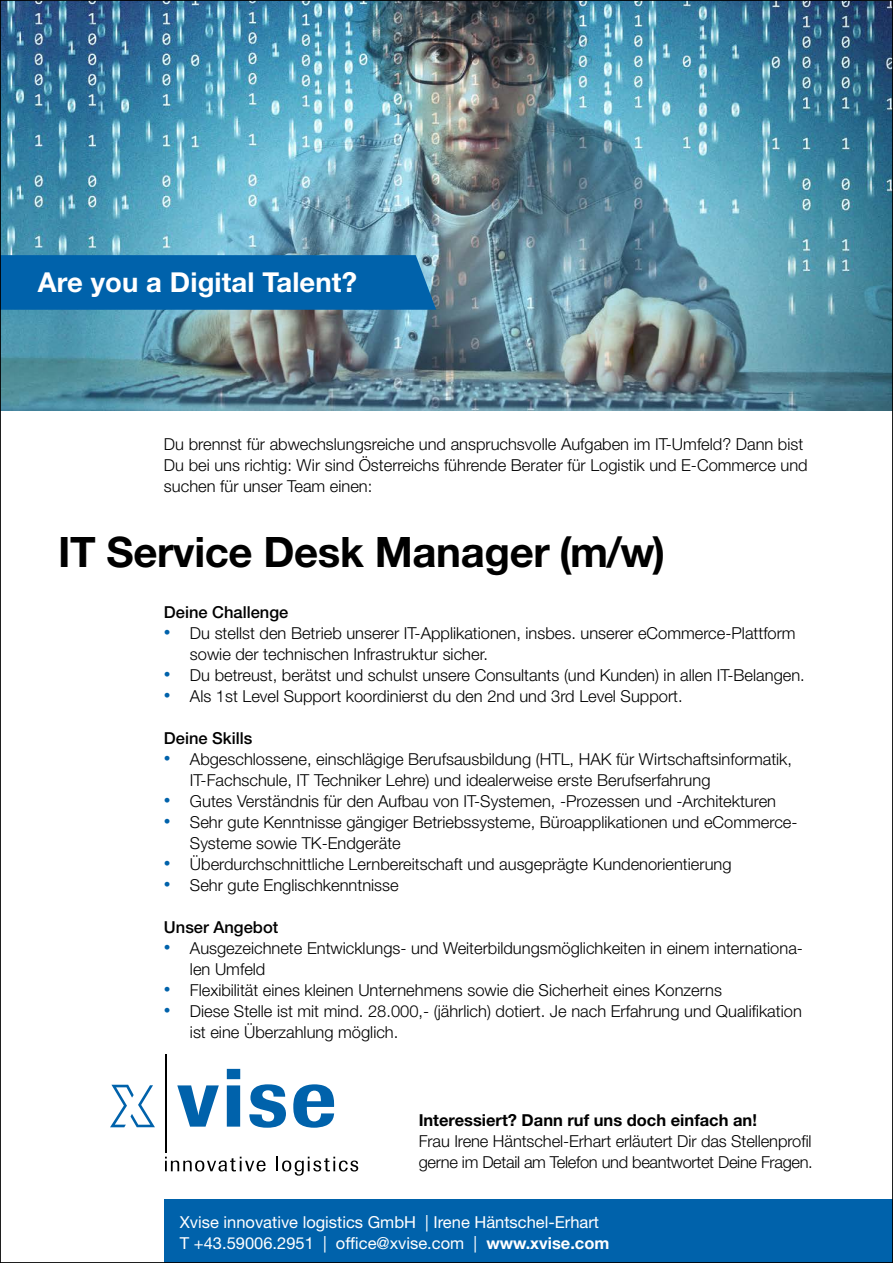
<style>
.page{position:relative;width:893px;height:1263px;background:#fff}
.page>*{position:absolute;margin:0;border:0;box-sizing:border-box;transform-origin:0 0}
.t1{font:700 42px "Helvetica Neue LT Pro";letter-spacing:-.01em;color:#000}
.t2{font:700 27.45px "Helvetica Neue LT Pro";letter-spacing:.005em;color:#fff}
.t3{font:300 16.5px/21px "Helvetica Neue LT Pro";color:#000}
.t4{font:16.5px/21px "Helvetica Neue LT Pro";color:#fff}
.t5{font:500 16.5px "Helvetica Neue LT Pro";color:#000}
.t6{font:700 16.5px "Helvetica Neue LT Pro";color:#000}
.s1{font-weight:700;font-size:13.5px;color:#0062ab}
.s2{font-weight:700}
</style>
<div class="page">
<div style="left:165px;top:1199px;width:728px;height:64px;background:#0062ab"></div>
<svg style="left:177px;top:1085px;width:42px;height:41px"></svg>
<svg style="left:227px;top:1069px;width:13px;height:57px"></svg>
<svg style="left:249px;top:1084px;width:37px;height:44px"></svg>
<svg style="left:293px;top:1084px;width:41px;height:44px"></svg>
<svg style="left:165px;top:1157px;width:101px;height:14px"></svg>
<svg style="left:276px;top:1156px;width:82px;height:19px"></svg>
<hr style="left:165px;top:1054px;width:2px;height:98px;background:#000">
<svg style="left:110px;top:1085px;width:45px;height:42px"></svg>
<img style="left:2px;top:2px;width:889px;height:408px">
<div style="left:2px;top:255px;width:434px;height:55px;background:#0062ab"></div>
<h2 class="t2" style="left:38px;top:265px;width:321px">Are you a Digital Talent?</h2>
<p class="t3" style="left:164px;top:433px;width:645px">Du brennst für abwechslungsreiche und anspruchsvolle Aufgaben im IT-Umfeld? Dann bist<br>Du bei uns richtig: Wir sind Österreichs führende Berater für Logistik und E-Commerce und suchen für unser Team einen:</p>
<h1 class="t1" style="left:58px;top:525px;width:609px">IT Service Desk Manager (m/w)</h1>
<p class="t5" style="left:164px;top:602px;width:126px">Deine Challenge</p>
<p class="t3" style="left:190px;top:622px;width:607px;text-indent:-26px"><span class="s1">•</span> Du stellst den Betrieb unserer IT-Applikationen, insbes. unserer eCommerce-Plattform sowie der technischen Infrastruktur sicher.</p>
<p class="t3" style="left:164px;top:664px;width:642px"><span class="s1">•</span> Du betreust, berätst und schulst unsere Consultants (und Kunden) in allen IT-Belangen.</p>
<p class="t3" style="left:164px;top:685px;width:520px"><span class="s1">•</span> Als 1st Level Support koordinierst du den 2nd und 3rd Level Support.</p>
<p class="t5" style="left:164px;top:728px;width:90px">Deine Skills</p>
<p class="t3" style="left:190px;top:748px;width:604px;text-indent:-26px"><span class="s1">•</span> Abgeschlossene, einschlägige Berufsausbildung (HTL, HAK für Wirtschaftsinformatik,<br>IT-Fachschule, IT Techniker Lehre) und idealerweise erste Berufserfahrung</p>
<p class="t3" style="left:164px;top:790px;width:614px"><span class="s1">•</span> Gutes Verständnis für den Aufbau von IT-Systemen, -Prozessen und -Architekturen</p>
<p class="t3" style="left:190px;top:811px;width:609px;text-indent:-26px"><span class="s1">•</span> Sehr gute Kenntnisse gängiger Betriebssysteme, Büroapplikationen und eCommerce-<br>Systeme sowie TK-Endgeräte</p>
<p class="t3" style="left:164px;top:853px;width:569px"><span class="s1">•</span> Überdurchschnittliche Lernbereitschaft und ausgeprägte Kundenorientierung</p>
<p class="t3" style="left:164px;top:874px;width:236px"><span class="s1">•</span> Sehr gute Englischkenntnisse</p>
<p class="t5" style="left:164px;top:917px;width:116px">Unser Angebot</p>
<p class="t3" style="left:190px;top:937px;width:615px;text-indent:-26px"><span class="s1">•</span> Ausgezeichnete Entwicklungs- und Weiterbildungsmöglichkeiten in einem internationa&shy;len Umfeld</p>
<p class="t3" style="left:164px;top:979px;width:559px"><span class="s1">•</span> Flexibilität eines kleinen Unternehmens sowie die Sicherheit eines Konzerns</p>
<p class="t3" style="left:190px;top:1000px;width:613px;text-indent:-26px"><span class="s1">•</span> Diese Stelle ist mit mind. 28.000,- (jährlich) dotiert. Je nach Erfahrung und Qualifikation ist eine Überzahlung möglich.</p>
<p class="t6" style="left:419px;top:1110px;width:340px">Interessiert? Dann ruf uns doch einfach an!</p>
<p class="t3" style="left:419px;top:1130px;width:396px">Frau Irene Häntschel-Erhart erläutert Dir das Stellenprofil gerne im Detail am Telefon und beantwortet Deine Fragen.</p>
<p class="t4" style="left:180px;top:1211px;width:431px">Xvise innovative logistics GmbH | Irene Häntschel-Erhart<br>T +43.59006.2951 | office@xvise.com | <span class="s2">www.xvise.com</span></p>
</div>
